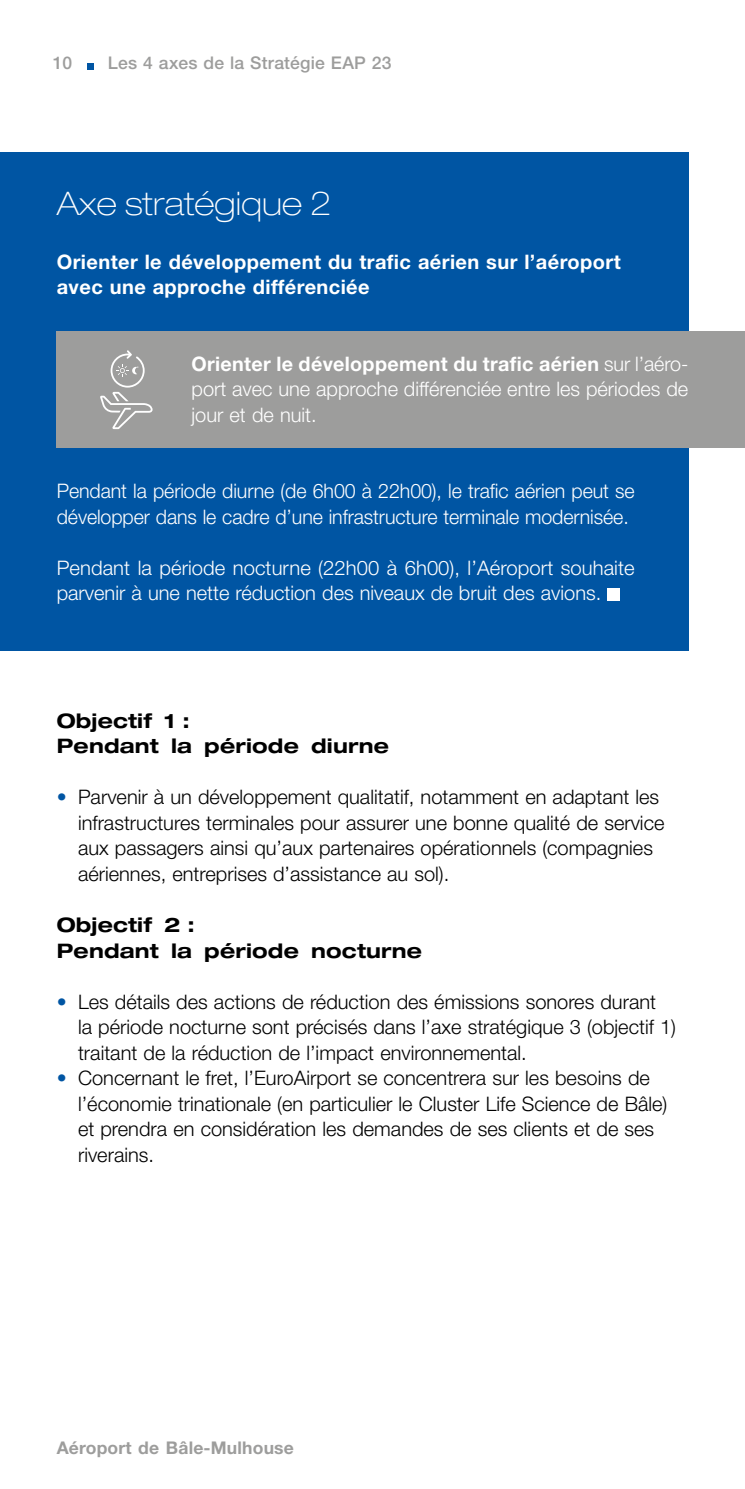
<style>
.page{position:relative;width:745px;height:1489px;background:#fff}
.page>*{position:absolute;margin:0;border:0;box-sizing:border-box;transform-origin:0 0}
.t1{font:100 expanded 32.5px "Helvetica Neue LT Std";letter-spacing:.005em;color:#fff}
.t2{font:300 20px/25.5px "Helvetica Neue LT Std";color:#000}
.t3{font:300 20px/25.5px "Helvetica Neue LT Std";color:#fff}
.t4{font:700 20px/25.5px "Helvetica Neue LT Std";letter-spacing:.02em;color:#fff}
.t5{font:700 expanded 20px/25.5px "Helvetica Neue LT Std";letter-spacing:.01em;color:#000}
.t6{font:500 17.5px "Helvetica Neue LT Std";letter-spacing:.01em;color:#9d9d9c}
.t7{font:700 17.5px "Helvetica Neue LT Std";letter-spacing:.01em;color:#9d9d9c}
.s1{font-weight:700}
.s2{color:#0055a3}
</style>
<div class="page">
<div style="left:0;top:152px;width:687px;height:499px;background:#0055a3"></div>
<div style="left:607px;top:588px;width:12px;height:12px;background:#fff"></div>
<div style="left:57px;top:331px;width:687px;height:116px;background:#9d9d9c"></div>
<svg style="left:100px;top:350px;width:52px;height:79px"></svg>
<svg style="left:87px;top:63px;width:6px;height:6px"></svg>
<p class="t6" style="left:53px;top:53px;width:21px">10</p>
<p class="t6" style="left:108px;top:53px;width:285px">Les 4 axes de la Stratégie EAP 23</p>
<h1 class="t1" style="left:57px;top:184px;width:276px">Axe stratégique 2</h1>
<p class="t4" style="left:57px;top:248px;width:565px">Orienter le développement du trafic aérien sur l’aéroport avec une approche différenciée</p>
<p class="t3" style="left:191px;top:350px;width:498px;text-align:justify"><span class="s1">Orienter le développement du trafic aérien</span> sur l’aéro&shy;port avec une approche différenciée entre les périodes de jour et de nuit.</p>
<p class="t3" style="left:57px;top:478px;width:579px">Pendant la période diurne (de 6h00 à 22h00), le trafic aérien peut se développer dans le cadre d’une infrastructure terminale modernisée.</p>
<p class="t3" style="left:57px;top:554px;width:579px">Pendant la période nocturne (22h00 à 6h00), l’Aéroport souhaite parvenir à une nette réduction des niveaux de bruit des avions.</p>
<p class="t5" style="left:57px;top:707px;width:333px">Objectif 1 :<br>Pendant la période diurne</p>
<p class="t2" style="left:78px;top:784px;width:587px;text-indent:-21px"><span class="s2">•</span> Parvenir à un développement qualitatif, notamment en adaptant les infrastructures terminales pour assurer une bonne qualité de service aux passagers ainsi qu’aux partenaires opérationnels (compagnies aériennes, entreprises d’assistance au sol).</p>
<p class="t5" style="left:57px;top:911px;width:366px">Objectif 2 :<br>Pendant la période nocturne</p>
<p class="t2" style="left:78px;top:988px;width:599px;text-indent:-21px"><span class="s2">•</span> Les détails des actions de réduction des émissions sonores durant<br>la période nocturne sont précisés dans l’axe stratégique 3 (objectif 1) traitant de la réduction de l’impact environnemental.</p>
<p class="t2" style="left:78px;top:1064px;width:590px;text-indent:-21px"><span class="s2">•</span> Concernant le fret, l’EuroAirport se concentrera sur les besoins de l’économie trinationale (en particulier le Cluster Life Science de Bâle) et prendra en considération les demandes de ses clients et de ses riverains.</p>
<p class="t7" style="left:57px;top:1436px;width:238px">Aéroport de Bâle-Mulhouse</p>
</div>
